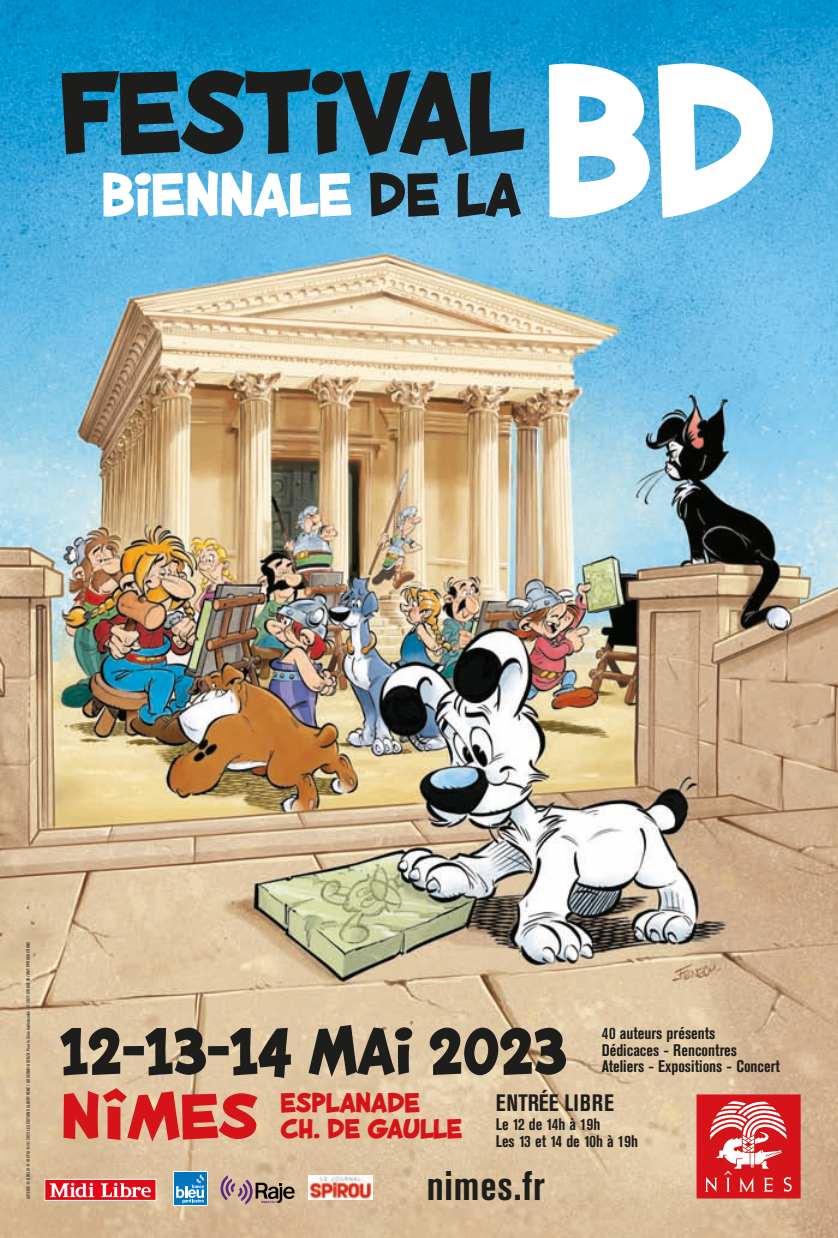
<style>
.page{position:relative;width:838px;height:1238px;background:#fff}
.page>*{position:absolute;margin:0;border:0;box-sizing:border-box;transform-origin:0 0}
.t1{font:800 267px "BD Asterix";color:#fff;scale:.85 1}
.t2{font:800 145.5px "BD Asterix";letter-spacing:-.025em;color:#1d1d1b;scale:.91 1}
.t3{font:800 82.25px "BD Asterix";letter-spacing:-.025em;color:#1d1d1b;scale:.9 1}
.t4{font:800 79.5px "BD Asterix";letter-spacing:-.025em;color:#d51318}
.t5{font:800 76px "BD Asterix";letter-spacing:-.025em;color:#fff;scale:.91 1}
.t6{font:700 condensed 41px "Akzidenz Grotesk BE";letter-spacing:.02em;color:#1d1d1b}
.t7{font:800 34.5px/25.8px "BD Asterix";letter-spacing:-.025em;color:#d51318;scale:.92 1}
.t8{font:700 condensed 23.5px "Akzidenz Grotesk BE";letter-spacing:.01em;color:#1d1d1b}
.t9{font:700 condensed 16.75px/16.5px "Akzidenz Grotesk BE";color:#1d1d1b}
.t10{font:condensed 4.5px "Akzidenz Grotesk BE";letter-spacing:.025em;color:#1d1d1b;scale:1.09 1}
.s1{color:#1d1d1b}
</style>
<div class="page">
<img style="left:0;top:0;width:838px;height:1238px">
<svg style="left:696px;top:1094px;width:104px;height:104px;background:#dd474a"></svg>
<div style="left:44px;top:1179px;width:112px;height:22px;background:#e30614;border:1px solid #fff"></div>
<svg style="left:50px;top:1183px;width:44px;height:14px"></svg>
<svg style="left:101px;top:1183px;width:50px;height:14px"></svg>
<svg style="left:220px;top:1175px;width:75px;height:30px;background:#a98f81"></svg>
<img style="left:308px;top:1176px;width:64px;height:24px">
<svg style="left:173px;top:1172px;width:34px;height:34px"></svg>
<div style="left:174px;top:1172px;width:32px;height:33px;background:#0075bf"></div>
<svg style="left:176px;top:1175px;width:28px;height:28px"></svg>
<h2 class="t2" style="left:57px;top:39px;width:516px">festival</h2>
<h3 class="t5" style="left:100px;top:156px;width:464px">biennale <span class="s1">de la</span></h3>
<h1 class="t1" style="left:539px;top:6px;width:284px">bd</h1>
<p class="t10" style="left:26px;top:1199px;width:237px;rotate:-90deg">ASTERIX ® OBELIX ® IDEFIX ®/© 2023 LES ÉDITIONS ALBERT RENÉ / GOSCINNY-UDERZO. Pour la Série Audiovisuelle : © 2021 STUDIO 58/ GMT PPRODUCTIONS</p>
<h3 class="t3" style="left:60px;top:1009px;width:565px">12-13-14 mai 2023</h3>
<h3 class="t4" style="left:60px;top:1076px;width:200px">nîmes</h3>
<h3 class="t7" style="left:280px;top:1091px;width:200px">esplanade ch. de gaulle</h3>
<h3 class="t8" style="left:496px;top:1089px;width:119px">ENTRÉE LIBRE</h3>
<h3 class="t9" style="left:601px;top:1026px;width:180px">40 auteurs présents<br>Dédicaces - Rencontres<br>Ateliers - Expositions - Concert</h3>
<h3 class="t9" style="left:496px;top:1116px;width:144px">Le 12 de 14h à 19h<br>Les 13 et 14 de 10h à 19h</h3>
<h3 class="t6" style="left:426px;top:1162px;width:120px">nimes.fr</h3>
</div>
